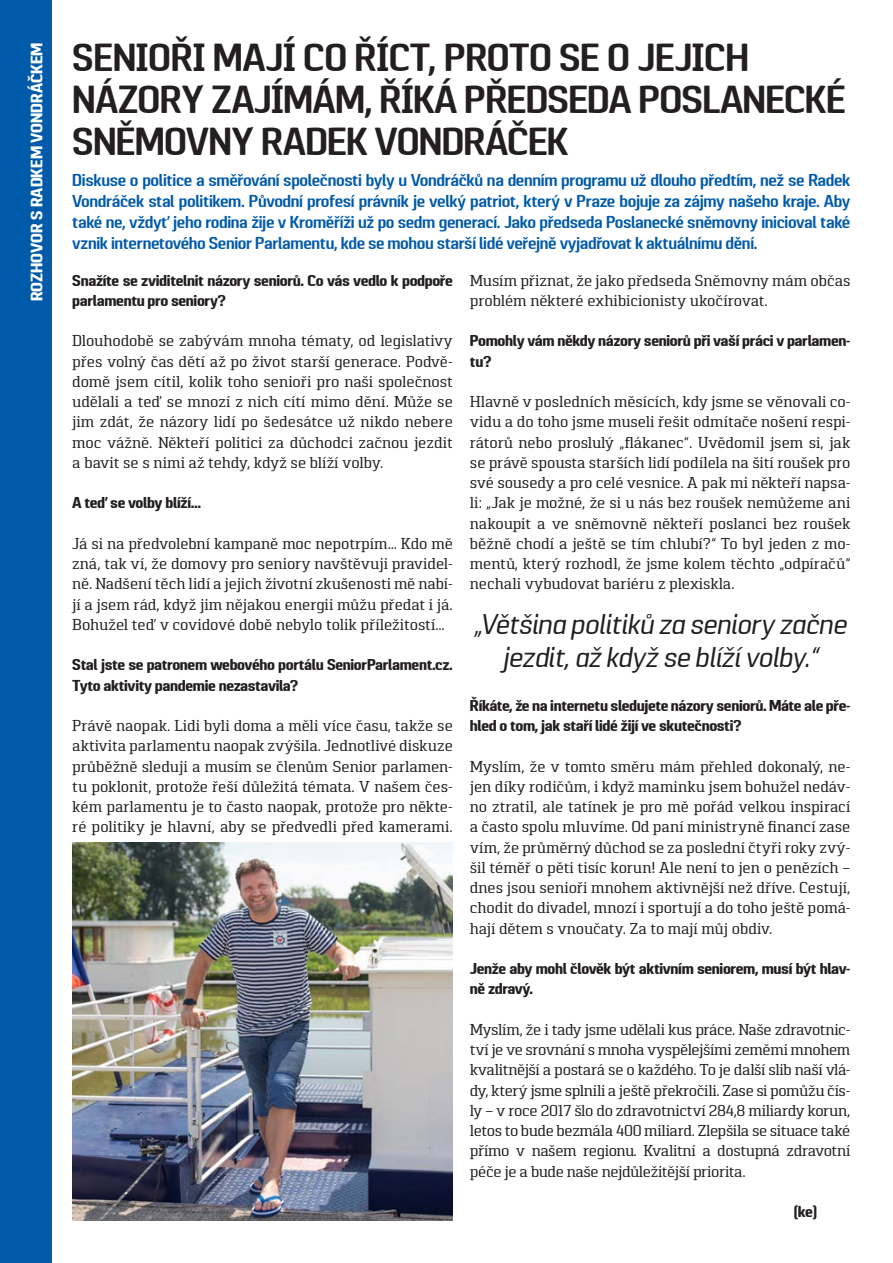
<style>
.page{position:relative;width:893px;height:1263px;background:#fff}
.page>*{position:absolute;margin:0;border:0;box-sizing:border-box;transform-origin:0 0}
.t1{font:600 39px/42px "Pancetta Pro";letter-spacing:-.02em;color:#231f20}
.t2{font:28.5px/33px "Pancetta Pro Regular 2";letter-spacing:-.02em;color:#231f20;text-align:center}
.t3{font:600 17.25px/21px "Pancetta Pro";letter-spacing:-.02em;color:#015aaa;text-align:justify}
.t4{font:16.5px "Pancetta Pro Regular 8";color:#fff}
.t5{font:15.75px/20.2px "Pancetta Serif Pro";letter-spacing:-.01em;color:#231f20;text-align:justify}
.t6{font:15.75px/20.2px "Pancetta Pro Regular 8";letter-spacing:-.02em;color:#231f20}
</style>
<div class="page">
<div style="left:0;top:0;width:51px;height:1263px;background:#015aaa"></div>
<img style="left:72px;top:843px;width:381px;height:377px">
<p class="t4" style="left:28px;top:301px;width:260px;rotate:-90deg">ROZHOVOR S RADKEM VONDRÁČKEM</p>
<p class="t1" style="left:72px;top:37px;width:775px">SENIOŘI MAJÍ CO ŘÍCT, PROTO SE O JEJICH<br>NÁZORY ZAJÍMÁM, ŘÍKÁ PŘEDSEDA POSLANECKÉ<br>SNĚMOVNY RADEK VONDRÁČEK</p>
<p class="t3" style="left:72px;top:169px;width:780px">Diskuse o politice a směřování společnosti byly u Vondráčků na denním programu už dlouho předtím, než se Radek Vondráček stal politikem. Původní profesí právník je velký patriot, který v Praze bojuje za zájmy našeho kraje. Aby také ne, vždyť jeho rodina žije v Kroměříži už po sedm generací. Jako předseda Poslanecké sněmovny inicioval také vznik internetového Senior Parlamentu, kde se mohou starší lidé veřejně vyjadřovat k aktuálnímu dění.</p>
<p class="t6" style="left:72px;top:270px;width:382px">Snažíte se zviditelnit názory seniorů. Co vás vedlo k podpoře parlamentu pro seniory?</p>
<p class="t5" style="left:72px;top:331px;width:382px">Dlouhodobě se zabývám mnoha tématy, od legislativy přes volný čas dětí až po život starší generace. Podvě&shy;domě jsem cítil, kolik toho senioři pro naši společnost udělali a teď se mnozí z nich cítí mimo dění. Může se jim zdát, že názory lidí po šedesátce už nikdo nebere moc vážně. Někteří politici za důchodci začnou jezdit a bavit se s nimi až tehdy, když se blíží volby.</p>
<p class="t6" style="left:72px;top:493px;width:130px">A teď se volby blíží…</p>
<p class="t5" style="left:72px;top:533px;width:382px">Já si na předvolební kampaně moc nepotrpím… Kdo mě zná, tak ví, že domovy pro seniory navštěvuji pravidel&shy;ně. Nadšení těch lidí a jejich životní zkušenosti mě nabí&shy;jí a jsem rád, když jim nějakou energii můžu předat i já.<br>Bohužel teď v covidové době nebylo tolik příležitostí…</p>
<p class="t6" style="left:72px;top:655px;width:382px">Stal jste se patronem webového portálu SeniorParlament.cz.<br>Tyto aktivity pandemie nezastavila?</p>
<p class="t5" style="left:72px;top:716px;width:382px">Právě naopak. Lidi byli doma a měli více času, takže se aktivita parlamentu naopak zvýšila. Jednotlivé diskuze průběžně sleduji a musím se členům Senior parlamen&shy;tu poklonit, protože řeší důležitá témata. V našem čes&shy;kém parlamentu je to často naopak, protože pro někte&shy;ré politiky je hlavní, aby se předvedli před kamerami.</p>
<p class="t5" style="left:470px;top:270px;width:382px">Musím přiznat, že jako předseda Sněmovny mám občas problém některé exhibicionisty ukočírovat.</p>
<p class="t6" style="left:470px;top:331px;width:382px">Pomohly vám někdy názory seniorů při vaší práci v parlamen&shy;tu?</p>
<p class="t5" style="left:470px;top:392px;width:382px">Hlavně v posledních měsících, kdy jsme se věnovali co&shy;vidu a do toho jsme museli řešit odmítače nošení respi&shy;rátorů nebo proslulý „flákanec“. Uvědomil jsem si, jak se právě spousta starších lidí podílela na šití roušek pro své sousedy a pro celé vesnice. A pak mi někteří napsa&shy;li: „Jak je možné, že si u nás bez roušek nemůžeme ani nakoupit a ve sněmovně někteří poslanci bez roušek běžně chodí a ještě se tím chlubí?“ To byl jeden z mo&shy;mentů, který rozhodl, že jsme kolem těchto „odpíračů“ nechali vybudovat bariéru z plexiskla.</p>
<p class="t2" style="left:474px;top:608px;width:374px">„Většina politiků za seniory začne jezdit, až když se blíží volby.“</p>
<p class="t6" style="left:470px;top:695px;width:382px">Říkáte, že na internetu sledujete názory seniorů. Máte ale pře&shy;hled o tom, jak staří lidé žijí ve skutečnosti?</p>
<p class="t5" style="left:470px;top:756px;width:382px">Myslím, že v tomto směru mám přehled dokonalý, ne&shy;jen díky rodičům, i když maminku jsem bohužel nedáv&shy;no ztratil, ale tatínek je pro mě pořád velkou inspirací a často spolu mluvíme. Od paní ministryně financí zase vím, že průměrný důchod se za poslední čtyři roky zvý&shy;šil téměř o pěti tisíc korun! Ale není to jen o penězích – dnes jsou senioři mnohem aktivnější než dříve. Cestují, chodit do divadel, mnozí i sportují a do toho ještě pomá&shy;hají dětem s vnoučaty. Za to mají můj obdiv.</p>
<p class="t6" style="left:470px;top:958px;width:382px">Jenže aby mohl člověk být aktivním seniorem, musí být hlav&shy;ně zdravý.</p>
<p class="t5" style="left:470px;top:1019px;width:382px">Myslím, že i tady jsme udělali kus práce. Naše zdravotnic&shy;tví je ve srovnání s mnoha vyspělejšími zeměmi mnohem kvalitnější a postará se o každého. To je další slib naší vlá&shy;dy, který jsme splnili a ještě překročili. Zase si pomůžu čís&shy;ly – v roce 2017 šlo do zdravotnictví 284,8 miliardy korun, letos to bude bezmála 400 miliard. Zlepšila se situace také přímo v našem regionu. Kvalitní a dostupná zdravotní péče je a bude naše nejdůležitější priorita.</p>
<p class="t6" style="left:794px;top:1201px;width:25px">(ke)</p>
</div>
